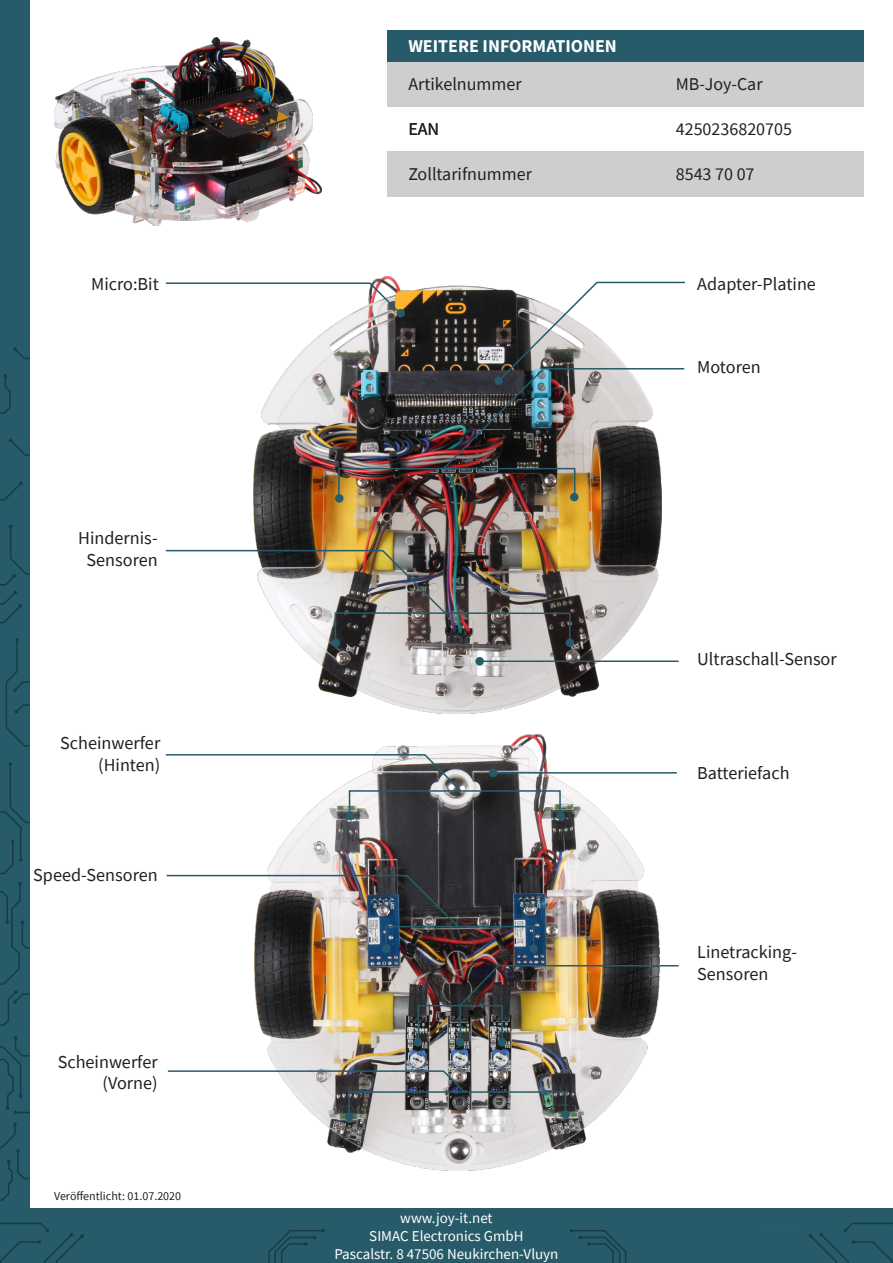
<style>
.page{position:relative;width:893px;height:1263px;background:#fff}
.page>*{position:absolute;margin:0;border:0;box-sizing:border-box;transform-origin:0 0}
.t1{font:18.15px/21.8px "Source Sans Pro";color:#231f20;text-align:center}
.t2{font:18px "Source Sans Pro";color:#231f20}
.t3{font:700 18px "Source Sans Pro";color:#fff}
.t4{font:15px "Source Sans Pro";color:#fff}
.t5{font:12px "Source Sans Pro";color:#231f20}
</style>
<div class="page">
<div style="left:0;top:0;width:30px;height:1263px;background:#275b6a"></div>
<svg style="left:0;top:1122px;width:30px;height:79px"></svg>
<svg style="left:0;top:1036px;width:30px;height:78px"></svg>
<svg style="left:0;top:882px;width:30px;height:144px"></svg>
<svg style="left:0;top:762px;width:30px;height:112px"></svg>
<svg style="left:5px;top:638px;width:25px;height:109px"></svg>
<svg style="left:0;top:525px;width:30px;height:99px"></svg>
<svg style="left:0;top:482px;width:23px;height:19px"></svg>
<svg style="left:9px;top:438px;width:21px;height:18px"></svg>
<svg style="left:0;top:374px;width:11px;height:40px"></svg>
<svg style="left:13px;top:347px;width:17px;height:12px"></svg>
<div style="left:0;top:1209px;width:893px;height:54px;background:#275b6a"></div>
<svg style="left:268px;top:1229px;width:57px;height:34px"></svg>
<svg style="left:570px;top:1229px;width:57px;height:34px"></svg>
<svg style="left:0;top:1223px;width:84px;height:40px"></svg>
<svg style="left:809px;top:1223px;width:84px;height:40px"></svg>
<div style="left:387px;top:62px;width:476px;height:45px;background:#cccecf"></div>
<div style="left:387px;top:30px;width:476px;height:32px;background:#275b6a"></div>
<div style="left:387px;top:152px;width:476px;height:45px;background:#cccecf"></div>
<img style="left:54px;top:38px;width:267px;height:187px">
<img style="left:253px;top:277px;width:408px;height:436px">
<img style="left:255px;top:734px;width:404px;height:437px">
<img style="left:165px;top:281px;width:521px;height:219px">
<div style="left:335px;top:494px;width:9px;height:9px;background:#275b6a;border-radius:50%"></div>
<div style="left:570px;top:493px;width:8px;height:8px;background:#275b6a;border-radius:50%"></div>
<div style="left:335px;top:612px;width:236px;height:31px;border:2px solid #275b6a"></div>
<div style="left:332px;top:638px;width:8px;height:9px;background:#275b6a;border-radius:50%"></div>
<div style="left:566px;top:638px;width:8px;height:9px;background:#275b6a;border-radius:50%"></div>
<img style="left:165px;top:549px;width:282px;height:66px">
<hr style="left:480px;top:660px;width:199px;height:2px;background:#275b6a">
<div style="left:475px;top:657px;width:9px;height:8px;background:#275b6a;border-radius:50%"></div>
<div style="left:418px;top:1005px;width:85px;height:38px;border:2px solid #275b6a"></div>
<hr style="left:460px;top:1005px;width:1px;height:37px;background:#275b6a">
<img style="left:457px;top:964px;width:222px;height:44px">
<svg style="left:167px;top:1070px;width:400px;height:48px"></svg>
<div style="left:385px;top:926px;width:149px;height:23px;border:2px solid #275b6a"></div>
<img style="left:166px;top:874px;width:294px;height:54px">
<div style="left:349px;top:790px;width:212px;height:27px;border:2px solid #275b6a"></div>
<svg style="left:165px;top:753px;width:298px;height:40px"></svg>
<hr style="left:493px;top:772px;width:184px;height:1px;background:#275b6a">
<div style="left:489px;top:768px;width:8px;height:9px;background:#275b6a;border-radius:50%"></div>
<div style="left:346px;top:812px;width:8px;height:8px;background:#275b6a;border-radius:50%"></div>
<div style="left:556px;top:812px;width:9px;height:8px;background:#275b6a;border-radius:50%"></div>
<div style="left:382px;top:944px;width:9px;height:9px;background:#275b6a;border-radius:50%"></div>
<div style="left:529px;top:944px;width:9px;height:9px;background:#275b6a;border-radius:50%"></div>
<div style="left:413px;top:1038px;width:9px;height:8px;background:#275b6a;border-radius:50%"></div>
<div style="left:456px;top:1038px;width:8px;height:8px;background:#275b6a;border-radius:50%"></div>
<div style="left:498px;top:1038px;width:8px;height:8px;background:#275b6a;border-radius:50%"></div>
<div style="left:345px;top:1113px;width:8px;height:8px;background:#275b6a;border-radius:50%"></div>
<div style="left:561px;top:1110px;width:9px;height:8px;background:#275b6a;border-radius:50%"></div>
<p class="t3" style="left:408px;top:33px;width:210px">WEITERE INFORMATIONEN</p>
<p class="t2" style="left:408px;top:73px;width:115px">Artikelnummer</p>
<p class="t2" style="left:676px;top:73px;width:88px">MB-Joy-Car</p>
<p class="t2" style="left:408px;top:118px;width:32px">EAN</p>
<p class="t2" style="left:408px;top:163px;width:125px">Zolltarifnummer</p>
<p class="t2" style="left:676px;top:163px;width:80px">8543 70 07</p>
<p class="t2" style="left:676px;top:73px;width:77px">JT-View13</p>
<p class="t2" style="left:676px;top:118px;width:118px">4250236820705</p>
<p class="t2" style="left:685px;top:163px;width:82px">47 302 00</p>
<p class="t1" style="left:91px;top:273px;width:69px">Micro:Bit</p>
<p class="t1" style="left:697px;top:273px;width:120px">Adapter-Platine</p>
<p class="t1" style="left:78px;top:527px;width:81px">Hindernis-<br>Sensoren</p>
<p class="t1" style="left:60px;top:732px;width:102px">Scheinwerfer</p>
<p class="t1" style="left:98px;top:754px;width:64px">(Hinten)</p>
<p class="t1" style="left:33px;top:864px;width:126px">Speed-Sensoren</p>
<p class="t1" style="left:58px;top:1050px;width:102px">Scheinwerfer</p>
<p class="t1" style="left:103px;top:1072px;width:57px">(Vorne)</p>
<p class="t5" style="left:54px;top:1188px;width:129px">Veröffentlicht: 01.07.2020</p>
<p class="t4" style="left:400px;top:1208px;width:94px">www.joy-it.net</p>
<p class="t4" style="left:369px;top:1226px;width:156px">SIMAC Electronics GmbH</p>
<p class="t4" style="left:334px;top:1244px;width:226px">Pascalstr. 8 47506 Neukirchen-Vluyn</p>
<p class="t1" style="left:697px;top:356px;width:65px">Motoren</p>
<p class="t1" style="left:697px;top:648px;width:141px">Ultraschall-Sensor</p>
<p class="t1" style="left:697px;top:762px;width:94px">Batteriefach</p>
<p class="t1" style="left:697px;top:941px;width:101px">Linetracking-</p>
<p class="t1" style="left:697px;top:963px;width:73px">Sensoren</p>
</div>
